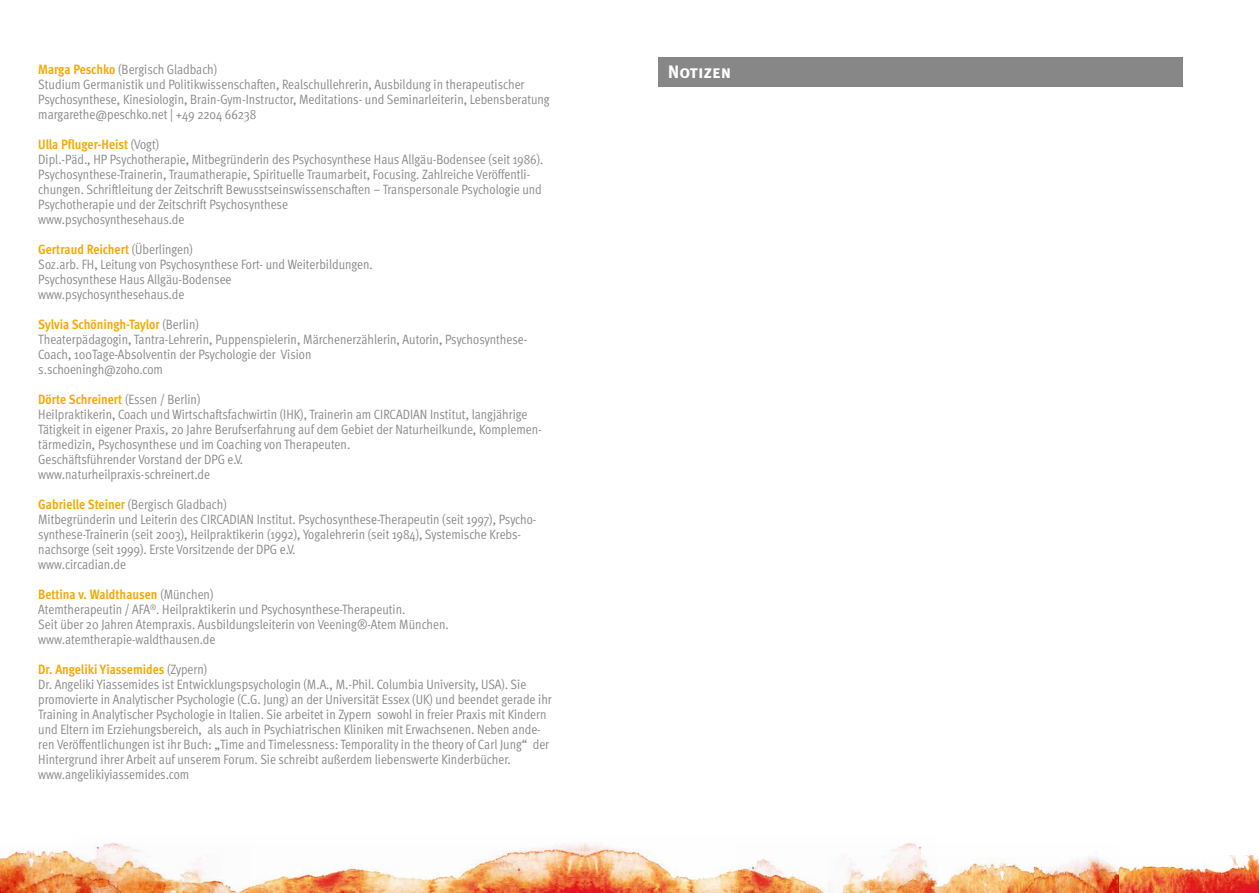
<style>
.page{position:relative;width:1259px;height:893px;background:#fff}
.page>*{position:absolute;margin:0;border:0;box-sizing:border-box;transform-origin:0 0}
.t1{font:18px "Meta Plus Bold Caps";color:#fff}
.t2{font:13.5px/15px "Meta Cond Normal";color:#878787}
.t3{font:700 13.5px "Meta Cond";color:#f7a700}
.s1{font-family:"Meta Cond";font-weight:700;color:#f7a700}
.s2{font-family:"Meta Cond Normal";font-weight:400;color:#878787}
</style>
<div class="page">
<img style="left:543px;top:842px;width:42px;height:51px">
<img style="left:0;top:845px;width:543px;height:48px">
<img style="left:585px;top:843px;width:151px;height:50px">
<img style="left:1118px;top:856px;width:141px;height:37px">
<img style="left:736px;top:843px;width:382px;height:50px">
<div style="left:658px;top:57px;width:524px;height:30px;background:#878787"></div>
<p class="t2" style="left:38px;top:62px;width:513px"><span class="s1">Marga Peschko</span> (Bergisch Gladbach)<br>Studium Germanistik und Politikwissenschaften, Realschullehrerin, Ausbildung in therapeutischer Psychosynthese, Kinesiologin, Brain-Gym-Instructor, Meditations- und Seminarleiterin, Lebensberatung margarethe@peschko.net | +49 2204 66238</p>
<p class="t3" style="left:38px;top:137px;width:123px">Ulla Pfluger-Heist <span class="s2">(Vogt)</span></p>
<p class="t2" style="left:38px;top:152px;width:507px">Dipl.-Päd., HP Psychotherapie, Mitbegründerin des Psychosynthese Haus Allgäu-Bodensee (seit 1986).<br>Psychosynthese-Trainerin, Traumatherapie, Spirituelle Traumarbeit, Focusing. Zahlreiche Veröffentli&shy;chungen. Schriftleitung der Zeitschrift Bewusstseinswissenschaften – Transpersonale Psychologie und Psychotherapie und der Zeitschrift Psychosynthese<br>www.psychosynthesehaus.de</p>
<p class="t3" style="left:38px;top:242px;width:156px">Gertraud Reichert <span class="s2">(Überlingen)</span></p>
<p class="t2" style="left:38px;top:257px;width:336px">Soz.arb. FH, Leitung von Psychosynthese Fort- und Weiterbildungen.<br>Psychosynthese Haus Allgäu-Bodensee www.psychosynthesehaus.de</p>
<p class="t3" style="left:38px;top:317px;width:162px">Sylvia Schöningh-Taylor <span class="s2">(Berlin)</span></p>
<p class="t2" style="left:38px;top:332px;width:490px">Theaterpädagogin, Tantra-Lehrerin, Puppenspielerin, Märchenerzählerin, Autorin, Psychosynthese-<br>Coach, 100Tage-Absolventin der Psychologie der Vision<br>s.schoeningh@zoho.com</p>
<p class="t3" style="left:38px;top:392px;width:164px">Dörte Schreinert <span class="s2">(Essen / Berlin)</span></p>
<p class="t2" style="left:38px;top:407px;width:505px">Heilpraktikerin, Coach und Wirtschaftsfachwirtin (IHK), Trainerin am CIRCADIAN Institut, langjährige Tätigkeit in eigener Praxis, 20 Jahre Berufserfahrung auf dem Gebiet der Naturheilkunde, Komplemen&shy;tärmedizin, Psychosynthese und im Coaching von Therapeuten.<br>Geschäftsführender Vorstand der DPG e.V.<br>www.naturheilpraxis-schreinert.de</p>
<p class="t2" style="left:38px;top:497px;width:500px"><span class="s1">Gabrielle Steiner</span> (Bergisch Gladbach)<br>Mitbegründerin und Leiterin des CIRCADIAN Institut. Psychosynthese-Therapeutin (seit 1997), Psycho&shy;synthese-Trainerin (seit 2003), Heilpraktikerin (1992), Yogalehrerin (seit 1984), Systemische Krebs&shy;nachsorge (seit 1999). Erste Vorsitzende der DPG e.V.<br>www.circadian.de</p>
<p class="t3" style="left:38px;top:587px;width:177px">Bettina v. Waldthausen <span class="s2">(München)</span></p>
<p class="t2" style="left:38px;top:602px;width:412px">Atemtherapeutin / AFA<sup>®</sup>. Heilpraktikerin und Psychosynthese-Therapeutin.<br>Seit über 20 Jahren Atempraxis. Ausbildungsleiterin von Veening®-Atem München. www.atemtherapie-waldthausen.de</p>
<p class="t3" style="left:38px;top:662px;width:170px">Dr. Angeliki Yiassemides <span class="s2">(Zypern)</span></p>
<p class="t2" style="left:38px;top:677px;width:515px">Dr. Angeliki Yiassemides ist Entwicklungspsychologin (M.A., M.-Phil. Columbia University, USA). Sie promovierte in Analytischer Psychologie (C.G. Jung) an der Universität Essex (UK) und beendet gerade ihr Training in Analytischer Psychologie in Italien. Sie arbeitet in Zypern sowohl in freier Praxis mit Kindern und Eltern im Erziehungsbereich, als auch in Psychiatrischen Kliniken mit Erwachsenen. Neben ande&shy;ren Veröffentlichungen ist ihr Buch: „Time and Timelessness: Temporality in the theory of Carl Jung“ der Hintergrund ihrer Arbeit auf unserem Forum. Sie schreibt außerdem liebenswerte Kinderbücher. www.angelikiyiassemides.com</p>
<h1 class="t1" style="left:668px;top:61px;width:65px">Notizen</h1>
</div>
